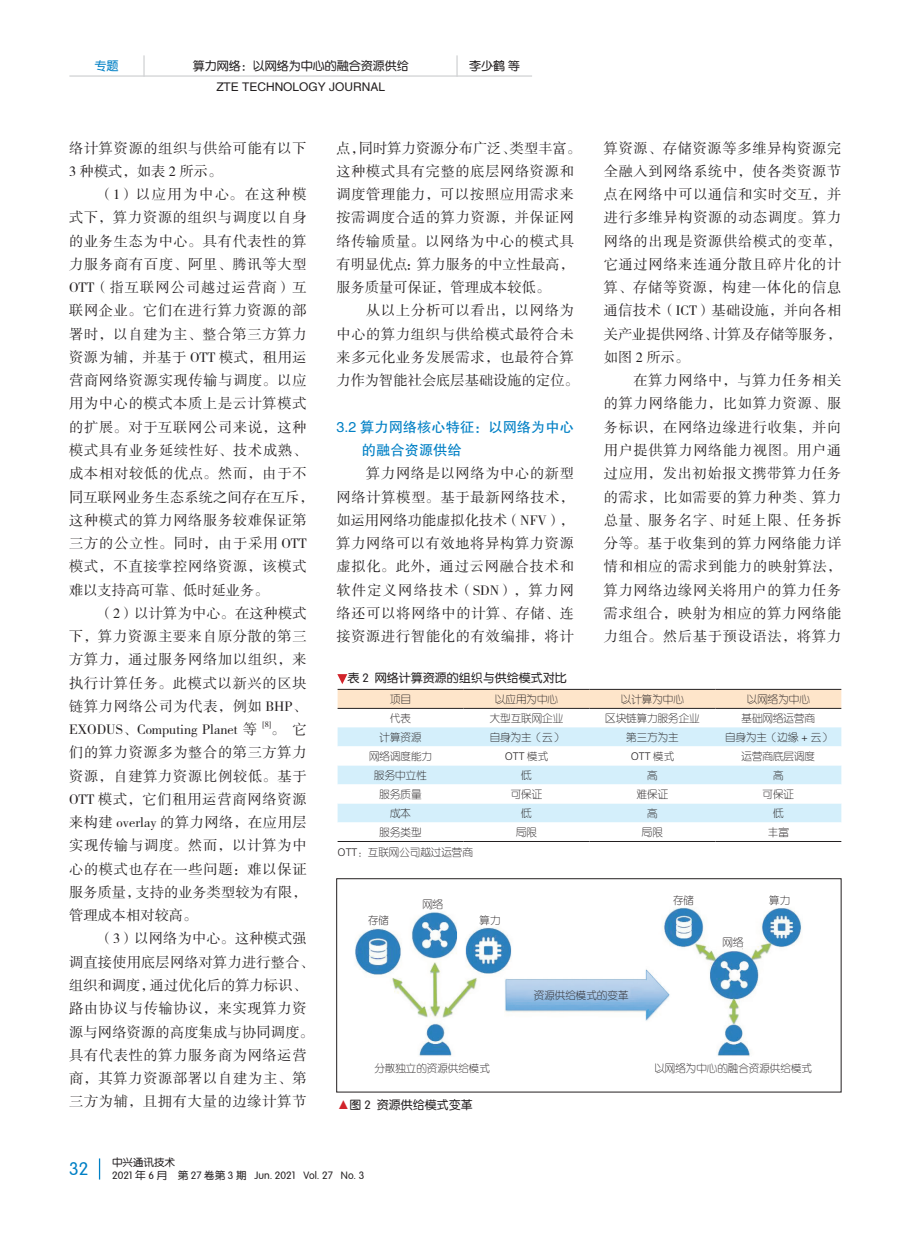
<style>
.page{position:relative;width:919px;height:1238px;background:#fff}
.page>*{position:absolute;margin:0;border:0;box-sizing:border-box;transform-origin:0 0}
.t1{font:18px "FZY3 JW GB1 0";color:#0080c5}
._9正文{font:14.25px/23.2px "FZSSJW GB1 0";letter-spacing:.045em;color:#231f20;text-align:justify}
._9正文-2{font:14.25px/23.2px "FZSSJW GB1 0";letter-spacing:.025em;color:#231f20}
._2小标题{font:14.25px/23.2px "FZHTJW GB1 0";color:#0080c5}
._3图说{font:12px "FZY3 JW GB1 0";color:#231f20}
.t2{font:12px "FZHTJW GB1 0";color:#231f20}
.t3{font:12px "FZY3 JW GB1 0";color:#0080c5}
._4名词解释{font:10.5px "FZY1 JW GB1 0";color:#231f20}
.t4{font:10.5px "FZY3 JW GB1 0";color:#231f20}
._9正文-3{font:8.25px "FZSSJW GB1 0";color:#231f20}
.s1{color:#d1232a}
</style>
<div class="page">
<svg style="left:99px;top:1158px;width:1px;height:21px"></svg>
<hr style="left:69px;top:75px;width:463px;height:2px;background:#d1d2d4">
<hr style="left:143px;top:55px;width:2px;height:22px;background:#d1d2d4">
<svg style="left:456px;top:55px;width:1px;height:20px"></svg>
<img style="left:355px;top:907px;width:447px;height:150px">
<div style="left:337px;top:727px;width:504px;height:19px;background:#d4effb"></div>
<svg style="left:337px;top:765px;width:504px;height:58px;fill:#d4effb"></svg>
<hr style="left:337px;top:841px;width:126px;height:1px;background:#231f20">
<hr style="left:463px;top:841px;width:126px;height:1px;background:#231f20">
<hr style="left:589px;top:841px;width:126px;height:1px;background:#231f20">
<hr style="left:715px;top:841px;width:126px;height:1px;background:#231f20">
<svg style="left:337px;top:674px;width:504px;height:35px"></svg>
<div style="left:336px;top:878px;width:505px;height:214px;border:1px solid #231f20"></div>
<p class="t3" style="left:94px;top:60px;width:25px">专题</p>
<p class="_3图说" style="left:193px;top:60px;width:218px">算力网络：以网络为中心的融合资源供给</p>
<p class="_3图说" style="left:469px;top:60px;width:52px">李少鹤 等</p>
<p class="t2" style="left:216px;top:81px;width:170px">ZTE TECHNOLOGY JOURNAL</p>
<p class="_9正文" style="left:69px;top:137px;width:239px">络计算资源的组织与供给可能有以下<br>3 种模式，如表 2 所示。</p>
<p class="_9正文" style="left:69px;top:183px;width:246px;text-align:left;text-indent:30px">（1）以应用为中心。在这种模式下，算力资源的组织与调度以自身的业务生态为中心。具有代表性的算力服务商有百度、阿里、腾讯等大型<br>OTT（指互联网公司越过运营商）互联网企业。它们在进行算力资源的部署时，以自建为主、整合第三方算力资源为辅，并基于 OTT 模式，租用运营商网络资源实现传输与调度。以应用为中心的模式本质上是云计算模式的扩展。对于互联网公司来说，这种模式具有业务延续性好、技术成熟、成本相对较低的优点。然而，由于不同互联网业务生态系统之间存在互斥，这种模式的算力网络服务较难保证第三方的公立性。同时，由于采用 OTT模式，不直接掌控网络资源，该模式难以支持高可靠、低时延业务。</p>
<p class="_9正文" style="left:69px;top:602px;width:239px;text-indent:30px">（2）以计算为中心。在这种模式下，算力资源主要来自原分散的第三方算力，通过服务网络加以组织，来执行计算任务。此模式以新兴的区块链算力网络公司为代表，例如 BHP、EXODUS、Computing Planet 等</p>
<p class="_9正文-3" style="left:262px;top:720px;width:10px">[8]</p>
<p class="_9正文" style="left:69px;top:718px;width:239px;text-indent:202px">。它们的算力资源多为整合的第三方算力资源，自建算力资源比例较低。基于OTT 模式，它们租用运营商网络资源来构建 overlay 的算力网络，在应用层实现传输与调度。然而，以计算为中心的模式也存在一些问题：难以保证服务质量，支持的业务类型较为有限，管理成本相对较高。</p>
<p class="_9正文-2" style="left:69px;top:927px;width:246px;text-indent:30px">（3）以网络为中心。这种模式强调直接使用底层网络对算力进行整合、组织和调度，通过优化后的算力标识、路由协议与传输协议，来实现算力资源与网络资源的高度集成与协同调度。具有代表性的算力服务商为网络运营商，其算力资源部署以自建为主、第三方为辅，且拥有大量的边缘计算节</p>
<p class="_9正文" style="left:336px;top:137px;width:246px;text-align:left">点，同时算力资源分布广泛、类型丰富。这种模式具有完整的底层网络资源和调度管理能力，可以按照应用需求来按需调度合适的算力资源，并保证网络传输质量。以网络为中心的模式具有明显优点：算力服务的中立性最高，服务质量可保证，管理成本较低。</p>
<p class="_9正文" style="left:336px;top:299px;width:244px;text-align:left;text-indent:30px">从以上分析可以看出，以网络为中心的算力组织与供给模式最符合未来多元化业务发展需求，也最符合算力作为智能社会底层基础设施的定位。</p>
<p class="_2小标题" style="left:362px;top:415px;width:213px;text-indent:-26px">3.2 算力网络核心特征：以网络为中心的融合资源供给</p>
<p class="_9正文" style="left:336px;top:462px;width:239px;text-indent:30px">算力网络是以网络为中心的新型网络计算模型。基于最新网络技术，如运用网络功能虚拟化技术（NFV），算力网络可以有效地将异构算力资源虚拟化。此外，通过云网融合技术和软件定义网络技术（SDN），算力网络还可以将网络中的计算、存储、连接资源进行智能化的有效编排，将计</p>
<p class="_3图说" style="left:347px;top:671px;width:221px">表 2 网络计算资源的组织与供给模式对比</p>
<p class="_9正文" style="left:603px;top:137px;width:239px">算资源、存储资源等多维异构资源完全融入到网络系统中，使各类资源节点在网络中可以通信和实时交互，并进行多维异构资源的动态调度。算力网络的出现是资源供给模式的变革，它通过网络来连通分散且碎片化的计算、存储等资源，构建一体化的信息通信技术（ICT）基础设施，并向各相关产业提供网络、计算及存储等服务，如图 2 所示。</p>
<p class="_9正文" style="left:603px;top:369px;width:239px;text-indent:30px">在算力网络中，与算力任务相关的算力网络能力，比如算力资源、服务标识，在网络边缘进行收集，并向用户提供算力网络能力视图。用户通过应用，发出初始报文携带算力任务的需求，比如需要的算力种类、算力总量、服务名字、时延上限、任务拆分等。基于收集到的算力网络能力详情和相应的需求到能力的映射算法，算力网络边缘网关将用户的算力任务需求组合，映射为相应的算力网络能力组合。然后基于预设语法，将算力</p>
<p class="_4名词解释" style="left:390px;top:693px;width:22px">项目</p>
<p class="_4名词解释" style="left:495px;top:693px;width:64px">以应用为中心</p>
<p class="_4名词解释" style="left:621px;top:693px;width:64px">以计算为中心</p>
<p class="_4名词解释" style="left:746px;top:693px;width:64px">以网络为中心</p>
<p class="_4名词解释" style="left:390px;top:712px;width:22px">代表</p>
<p class="_4名词解释" style="left:489px;top:712px;width:75px">大型互联网企业</p>
<p class="_4名词解释" style="left:605px;top:712px;width:96px">区块链算力服务企业</p>
<p class="_4名词解释" style="left:741px;top:712px;width:75px">基础网络运营商</p>
<p class="_4名词解释" style="left:379px;top:731px;width:43px">计算资源</p>
<p class="_4名词解释" style="left:489px;top:731px;width:75px">自身为主（云）</p>
<p class="_4名词解释" style="left:626px;top:731px;width:54px">第三方为主</p>
<p class="_4名词解释" style="left:725px;top:731px;width:108px">自身为主（边缘 + 云）</p>
<p class="_4名词解释" style="left:369px;top:750px;width:64px">网络调度能力</p>
<p class="_4名词解释" style="left:504px;top:750px;width:45px">OTT 模式</p>
<p class="_4名词解释" style="left:630px;top:750px;width:45px">OTT 模式</p>
<p class="_4名词解释" style="left:741px;top:750px;width:75px">运营商底层调度</p>
<p class="_4名词解释" style="left:374px;top:769px;width:54px">服务中立性</p>
<p class="_4名词解释" style="left:521px;top:769px;width:12px">低</p>
<p class="_4名词解释" style="left:647px;top:769px;width:12px">高</p>
<p class="_4名词解释" style="left:773px;top:769px;width:12px">高</p>
<p class="_4名词解释" style="left:379px;top:788px;width:43px">服务质量</p>
<p class="_4名词解释" style="left:510px;top:788px;width:33px">可保证</p>
<p class="_4名词解释" style="left:636px;top:788px;width:33px">难保证</p>
<p class="_4名词解释" style="left:762px;top:788px;width:33px">可保证</p>
<p class="_4名词解释" style="left:390px;top:807px;width:22px">成本</p>
<p class="_4名词解释" style="left:521px;top:807px;width:12px">低</p>
<p class="_4名词解释" style="left:647px;top:807px;width:12px">高</p>
<p class="_4名词解释" style="left:773px;top:807px;width:12px">低</p>
<p class="_4名词解释" style="left:379px;top:826px;width:43px">服务类型</p>
<p class="_4名词解释" style="left:516px;top:826px;width:22px">局限</p>
<p class="_4名词解释" style="left:642px;top:826px;width:22px">局限</p>
<p class="_4名词解释" style="left:767px;top:826px;width:22px">丰富</p>
<p class="_4名词解释" style="left:337px;top:846px;width:137px">OTT：互联网公司越过运营商</p>
<p class="_4名词解释" style="left:368px;top:914px;width:22px">存储</p>
<p class="_4名词解释" style="left:422px;top:898px;width:22px">网络</p>
<p class="_4名词解释" style="left:673px;top:895px;width:22px">存储</p>
<p class="_4名词解释" style="left:479px;top:914px;width:22px">算力</p>
<p class="_4名词解释" style="left:534px;top:989px;width:96px">资源供给模式的变革</p>
<p class="_4名词解释" style="left:722px;top:936px;width:22px">网络</p>
<p class="_4名词解释" style="left:769px;top:895px;width:22px">算力</p>
<p class="_4名词解释" style="left:374px;top:1062px;width:117px">分散独立的资源供给模式</p>
<p class="_4名词解释" style="left:654px;top:1062px;width:159px">以网络为中心的融合资源供给模式</p>
<p class="_3图说" style="left:337px;top:1097px;width:137px"><span class="s1">▲</span>图 2 资源供给模式变革</p>
<p class="t1" style="left:69px;top:1159px;width:21px">32</p>
<p class="t4" style="left:112px;top:1157px;width:64px">中兴通讯技术</p>
<p class="t4" style="left:112px;top:1169px;width:254px">2021 年 6 月 第 27 卷第 3 期 Jun. 2021 Vol. 27 No. 3</p>
</div>
